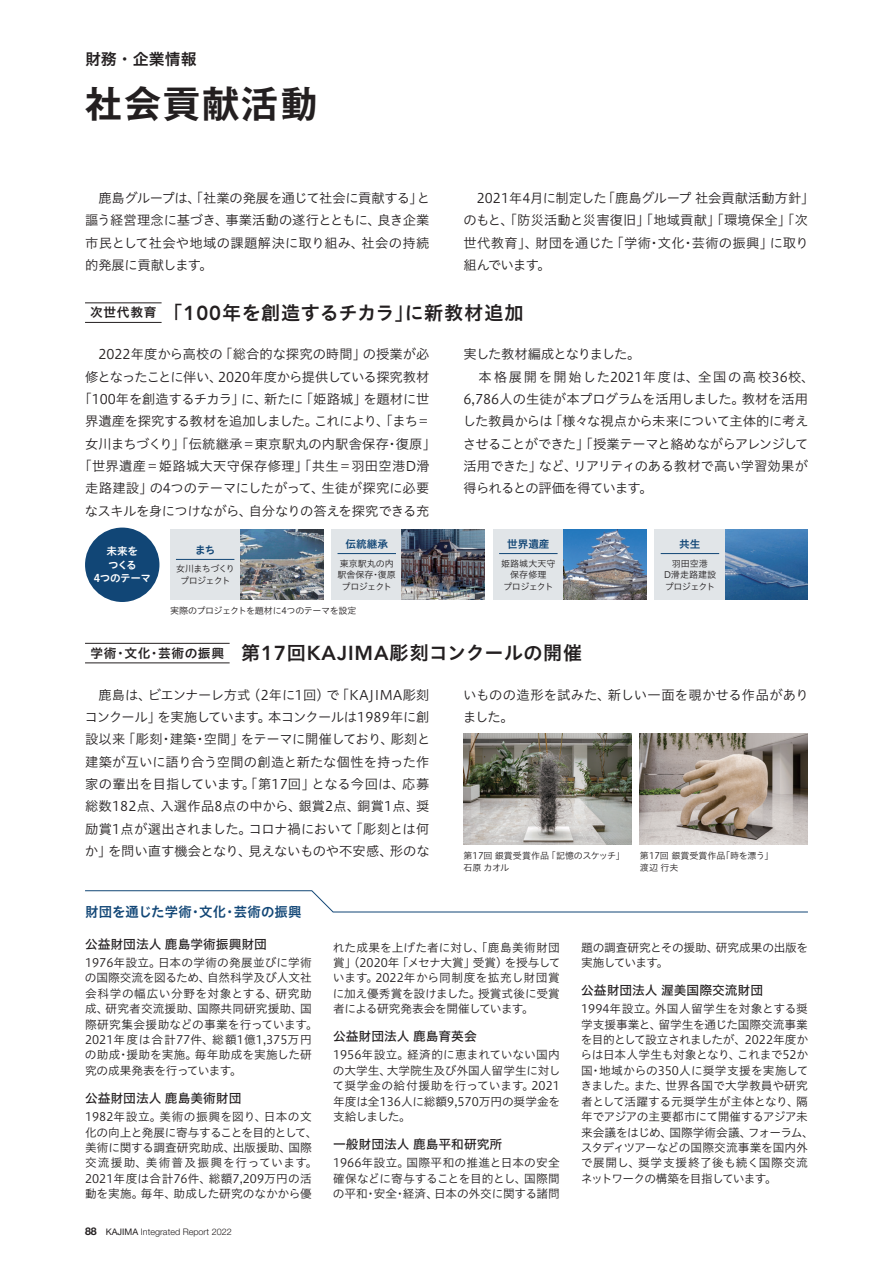
<style>
.page{position:relative;width:893px;height:1263px;background:#fff}
.page>*{position:absolute;margin:0;border:0;box-sizing:border-box;transform-origin:0 0}
.t1{font:700 37.2px "Gothic MB101 Pro De";letter-spacing:.05em;color:#231f20}
.t2{font:19.2px "Hiragino UD Sans Std W6";letter-spacing:.02em;color:#231f20}
.t3{font:15.9px "Hiragino UD Sans Std W6";color:#231f20}
.t4{font:13.8px "Hiragino UD Sans Std W6";letter-spacing:.01em;color:#114676}
.t5{font:13.35px/22.4px "Hiragino UD Sans Std W3";letter-spacing:-.01em;color:#231f20;text-align:justify}
.t6{font:13.35px/22.4px "Hiragino UD Sans Std W3";letter-spacing:.015em;color:#231f20}
.t7{font:12.75px "Hiragino UD Sans Std W5";color:#231f20}
.t8{font:11.7px/15.5px "Hiragino UD Sans Std W3";color:#231f20}
.t9{font:10.65px "Hiragino UD Sans Std W6";color:#114676}
.t10{font:10.65px/13.4px "Hiragino UD Sans Std W6";letter-spacing:-.04em;color:#fff;text-align:center}
.t11{font:9px/12.8px "Hiragino UD Sans Std W3";color:#231f20}
.t12{font:9px/11.7px "Hiragino UD Sans Std W3";letter-spacing:-.02em;color:#231f20;text-align:center}
.t13{font:300 9px "Helvetica Neue LT Std";color:#231f20}
.t14{font:9px "Hiragino UD Sans Std W3";letter-spacing:-.04em;color:#231f20}
.t15{font:9px/11.7px "Hiragino UD Sans Std W3";letter-spacing:-.07em;color:#231f20;text-align:center}
.s1{font-size:12.75px}
.s2{font-family:"Avenir LT Std";font-weight:800;font-size:20.1px}
.s3{font-weight:700;font-size:10.65px}
.s4{font-weight:400}
</style>
<div class="page">
<hr style="left:85px;top:303px;width:77px;height:1px;background:#231f20">
<hr style="left:85px;top:322px;width:77px;height:1px;background:#231f20">
<hr style="left:85px;top:643px;width:145px;height:1px;background:#231f20">
<hr style="left:85px;top:663px;width:145px;height:1px;background:#231f20">
<svg style="left:85px;top:890px;width:723px;height:23px"></svg>
<img style="left:463px;top:734px;width:168px;height:110px">
<img style="left:640px;top:734px;width:168px;height:110px">
<div style="left:170px;top:530px;width:70px;height:70px;background:#e1e5e8"></div>
<img style="left:240px;top:530px;width:83px;height:70px">
<hr style="left:176px;top:559px;width:58px;height:1px;background:#114676">
<div style="left:332px;top:530px;width:70px;height:70px;background:#e1e5e8"></div>
<img style="left:402px;top:530px;width:83px;height:70px">
<hr style="left:338px;top:553px;width:58px;height:1px;background:#114676">
<div style="left:493px;top:530px;width:70px;height:70px;background:#e1e5e8"></div>
<img style="left:563px;top:530px;width:83px;height:70px">
<hr style="left:499px;top:553px;width:59px;height:1px;background:#114676">
<div style="left:655px;top:530px;width:70px;height:70px;background:#e1e5e8"></div>
<img style="left:725px;top:530px;width:83px;height:70px">
<hr style="left:661px;top:553px;width:58px;height:1px;background:#114676">
<div style="left:85px;top:528px;width:74px;height:74px;background:#114676;border-radius:50%"></div>
<h3 class="t3" style="left:85px;top:47px;width:113px">財務・企業情報</h3>
<h1 class="t1" style="left:85px;top:73px;width:234px">社会貢献活動</h1>
<p class="t5" style="left:85px;top:186px;width:347px">　鹿島グループは、「社業の発展を通じて社会に貢献する」と謳う経営理念に基づき、事業活動の遂行とともに、良き企業市民として社会や地域の課題解決に取り組み、社会の持続的発展に貢献します。</p>
<p class="t5" style="left:463px;top:186px;width:353px;text-align:left">　2021年4月に制定した「鹿島グループ 社会貢献活動方針」のもと、「防災活動と災害復旧」「地域貢献」「環境保全」「次世代教育」、財団を通じた「学術・文化・芸術の振興」に取り組んでいます。</p>
<h2 class="t2" style="left:90px;top:298px;width:435px"><span class="s1">次世代教育</span> 「<span class="s2">100</span>年を創造するチカラ」に新教材追加</h2>
<p class="t5" style="left:78px;top:342px;width:359px;text-align:center">　2022年度から高校の「総合的な探究の時間」の授業が必修となったことに伴い、2020年度から提供している探究教材「100年を創造するチカラ」に、新たに「姫路城」を題材に世界遺産を探究する教材を追加しました。これにより、「まち＝女川まちづくり」「伝統継承＝東京駅丸の内駅舎保存・復原」「世界遺産＝姫路城大天守保存修理」「共生＝羽田空港D滑走路建設」の4つのテーマにしたがって、生徒が探究に必要なスキルを身につけながら、自分なりの答えを探究できる充</p>
<p class="t5" style="left:463px;top:342px;width:353px;text-align:left">実した教材編成となりました。<br>　本格展開を開始した2021年度は、全国の高校36校、<br>6,786人の生徒が本プログラムを活用しました。教材を活用した教員からは「様々な視点から未来について主体的に考えさせることができた」「授業テーマと絡めながらアレンジして活用できた」など、リアリティのある教材で高い学習効果が得られるとの評価を得ています。</p>
<p class="t10" style="left:94px;top:544px;width:59px">未来を<br>つくる<br>4つのテーマ</p>
<p class="t9" style="left:195px;top:541px;width:22px">まち</p>
<p class="t15" style="left:176px;top:563px;width:60px">女川まちづくりプロジェクト</p>
<p class="t9" style="left:345px;top:536px;width:44px">伝統継承</p>
<p class="t12" style="left:337px;top:557px;width:60px">東京駅丸の内駅舎保存・復原プロジェクト</p>
<p class="t14" style="left:170px;top:604px;width:188px">実際のプロジェクトを題材に4つのテーマを設定</p>
<p class="t9" style="left:507px;top:536px;width:44px">世界遺産</p>
<p class="t11" style="left:501px;top:557px;width:56px;line-height:11.7px;text-align:center">姫路城大天守保存修理<br>プロジェクト</p>
<h2 class="t2" style="left:91px;top:638px;width:493px"><span class="s1">学術・文化・芸術の振興</span> 第<span class="s2">17</span>回<span class="s2">KAJIMA</span>彫刻コンクールの開催</h2>
<p class="t9" style="left:679px;top:536px;width:23px">共生</p>
<p class="t12" style="left:664px;top:557px;width:54px">羽田空港<br>D滑走路建設プロジェクト</p>
<p class="t5" style="left:84px;top:683px;width:347px">　鹿島は、ビエンナーレ方式（2年に1回）で「KAJIMA彫刻コンクール」を実施しています。本コンクールは1989年に創設以来「彫刻・建築・空間」をテーマに開催しており、彫刻と建築が互いに語り合う空間の創造と新たな個性を持った作家の輩出を目指しています。「第17回」となる今回は、応募総数182点、入選作品8点の中から、銀賞2点、銅賞1点、奨励賞1点が選出されました。コロナ禍において「彫刻とは何か」を問い直す機会となり、見えないものや不安感、形のな</p>
<p class="t6" style="left:463px;top:683px;width:347px">いものの造形を試みた、新しい一面を覗かせる作品がありました。</p>
<p class="t11" style="left:463px;top:848px;width:163px">第17回 銀賞受賞作品 「記憶のスケッチ」石原 カオル</p>
<p class="t11" style="left:640px;top:848px;width:135px">第17回 銀賞受賞作品「時を漂う」渡辺 行夫</p>
<p class="t4" style="left:85px;top:901px;width:218px">財団を通じた学術・文化・芸術の振興</p>
<p class="t7" style="left:85px;top:934px;width:183px">公益財団法人 鹿島学術振興財団</p>
<p class="t8" style="left:85px;top:954px;width:234px">1976年設立。日本の学術の発展並びに学術の国際交流を図るため、自然科学及び人文社会科学の幅広い分野を対象とする、研究助成、研究者交流援助、国際共同研究援助、国際研究集会援助などの事業を行っています。<br>2021年度は合計77件、総額1億1,375万円の助成・援助を実施。毎年助成を実施した研究の成果発表を行っています。</p>
<p class="t7" style="left:85px;top:1088px;width:158px">公益財団法人 鹿島美術財団</p>
<p class="t8" style="left:85px;top:1108px;width:234px">1982年設立。美術の振興を図り、日本の文化の向上と発展に寄与することを目的として、美術に関する調査研究助成、出版援助、国際交流援助、美術普及振興を行っています。<br>2021年度は合計76件、総額7,209万円の活動を実施。毎年、助成した研究のなかから優</p>
<p class="t13" style="left:85px;top:1226px;width:148px"><span class="s3">88</span> <span class="s4">KAJIMA</span> Integrated Report 2022</p>
<p class="t8" style="left:333px;top:939px;width:229px;text-align:justify">れた成果を上げた者に対し、「鹿島美術財団賞」（2020年「メセナ大賞」受賞）を授与しています。2022年から同制度を拡充し財団賞に加え優秀賞を設けました。授賞式後に受賞者による研究発表会を開催しています。</p>
<p class="t7" style="left:333px;top:1026px;width:145px">公益財団法人 鹿島育英会</p>
<p class="t8" style="left:333px;top:1047px;width:229px;text-align:justify">1956年設立。経済的に恵まれていない国内の大学生、大学院生及び外国人留学生に対して奨学金の給付援助を行っています。2021年度は全136人に総額9,570万円の奨学金を支給しました。</p>
<p class="t7" style="left:333px;top:1134px;width:171px">一般財団法人 鹿島平和研究所</p>
<p class="t8" style="left:333px;top:1154px;width:228px;text-align:justify">1966年設立。国際平和の推進と日本の安全確保などに寄与することを目的とし、国際間の平和・安全・経済、日本の外交に関する諸問</p>
<p class="t8" style="left:581px;top:939px;width:229px">題の調査研究とその援助、研究成果の出版を実施しています。</p>
<p class="t7" style="left:581px;top:980px;width:183px">公益財団法人 渥美国際交流財団</p>
<p class="t8" style="left:581px;top:1000px;width:235px">1994年設立。外国人留学生を対象とする奨学支援事業と、留学生を通じた国際交流事業を目的として設立されましたが、2022年度からは日本人学生も対象となり、これまで52か国・地域からの350人に奨学支援を実施してきました。また、世界各国で大学教員や研究者として活躍する元奨学生が主体となり、隔年でアジアの主要都市にて開催するアジア未来会議をはじめ、国際学術会議、フォーラム、スタディツアーなどの国際交流事業を国内外で展開し、奨学支援終了後も続く国際交流ネットワークの構築を目指しています。</p>
</div>
